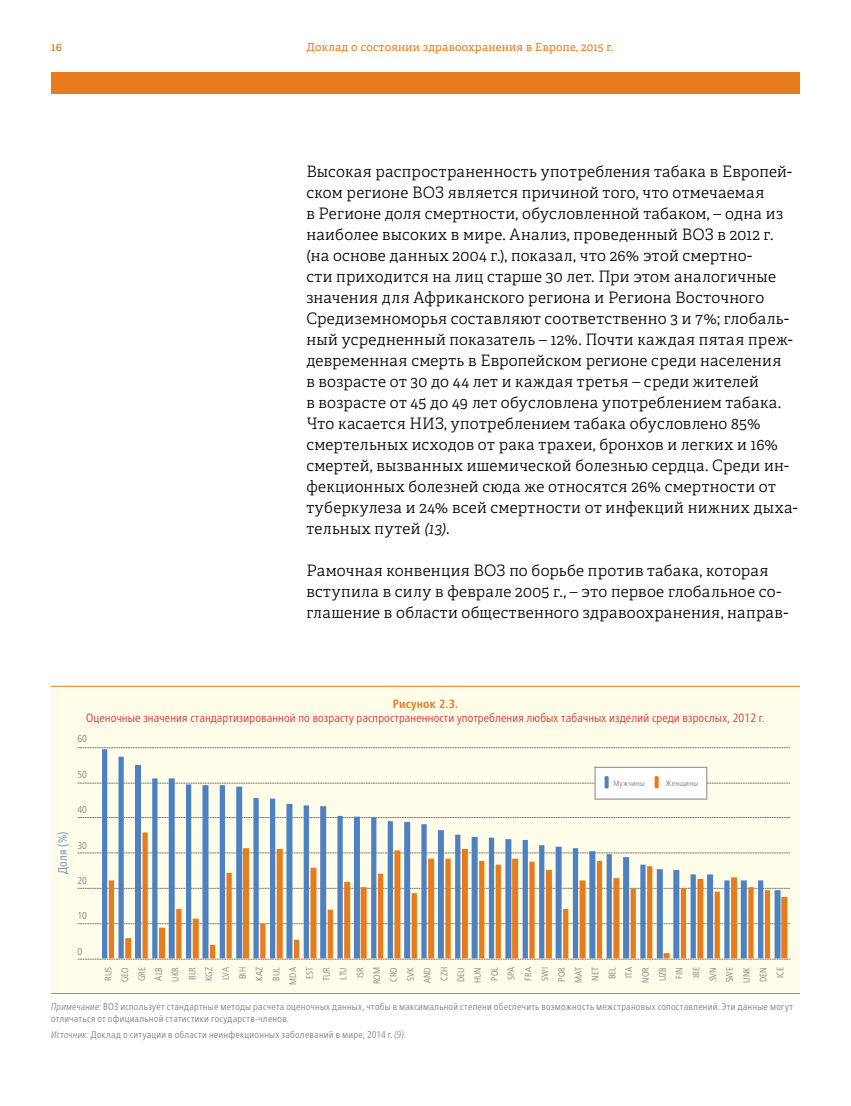
<style>
.page{position:relative;width:851px;height:1106px;background:#fff}
.page>*{position:absolute;margin:0;border:0;box-sizing:border-box;transform-origin:0 0}
.t1{font:300 15.75px/21px "Adelle CYR";letter-spacing:.02em;color:#000}
.t2{font:300 condensed 12px "Frutiger Neue LTW1 G";letter-spacing:.01em;color:#d2232a}
.t3{font:700 condensed 12px "Frutiger LTCYR";letter-spacing:.01em;color:#e87b1e}
.t4{font:300 condensed 12px "Frutiger Neue LTW1 G";color:#4d81c2}
.t5{font:11.25px "Adelle CYR";letter-spacing:.025em;color:#e87b1e}
.t6{font:600 11.25px "Adelle CYR";color:#e87b1e}
.t7{font:300 condensed 10.05px "Frutiger Neue LTW1 G";color:#757779}
.t8{font:300 condensed 9.75px/12px "Frutiger Neue LTW1 G";letter-spacing:.025em;color:#757779}
.t9{font:300 condensed 9.3px/16.8px "Frutiger Neue LTW1 G";color:#757779;text-align:right}
.t10{font:300 condensed 7.8px "Frutiger Neue LTW1 G";letter-spacing:.03em;color:#757779}
.s1{font-style:italic}
</style>
<div class="page">
<div style="left:51px;top:72px;width:748px;height:21px;background:#e87b1e"></div>
<div style="left:51px;top:686px;width:748px;height:307px;background:#fffde9"></div>
<hr style="left:51px;top:993px;width:748px;height:1px;background:#e87b1e">
<hr style="left:51px;top:686px;width:748px;height:1px;background:#e87b1e">
<svg style="left:78px;top:747px;width:711px;height:212px"></svg>
<p class="t6" style="left:51px;top:39px;width:12px">16</p>
<p class="t5" style="left:306px;top:39px;width:309px">Доклад о состоянии здравоохранения в Европе, 2015 г.</p>
<p class="t1" style="left:306px;top:160px;width:493px">Высокая распространенность употребления табака в Европей&shy;ском регионе ВОЗ является причиной того, что отмечаемая<br>в Регионе доля смертности, обусловленной табаком, – одна из наиболее высоких в мире. Анализ, проведенный ВОЗ в 2012 г. (на основе данных 2004 г.), показал, что 26% этой смертно-<br>сти приходится на лиц старше 30 лет. При этом аналогичные значения для Африканского региона и Региона Восточного Средиземноморья составляют соответственно 3 и 7%; глобаль&shy;ный усредненный показатель – 12%. Почти каждая пятая преж&shy;девременная смерть в Европейском регионе среди населения<br>в возрасте от 30 до 44 лет и каждая третья – среди жителей<br>в возрасте от 45 до 49 лет обусловлена употреблением табака.<br>Что касается НИЗ, употреблением табака обусловлено 85% смертельных исходов от рака трахеи, бронхов и легких и 16% смертей, вызванных ишемической болезнью сердца. Среди ин&shy;фекционных болезней сюда же относятся 26% смертности от туберкулеза и 24% всей смертности от инфекций нижних дыха&shy;тельных путей <span class="s1">(13)</span>.</p>
<p class="t1" style="left:306px;top:559px;width:483px">Рамочная конвенция ВОЗ по борьбе против табака, которая вступила в силу в феврале 2005 г., – это первое глобальное со&shy;глашение в области общественного здравоохранения, направ-</p>
<p class="t4" style="left:56px;top:873px;width:44px;rotate:-90deg">Доля (%)</p>
<p class="t3" style="left:393px;top:697px;width:67px">Рисунок 2.3.</p>
<p class="t2" style="left:86px;top:711px;width:680px">Оценочные значения стандартизированной по возрасту распространенности употребления любых табачных изделий среди взрослых, 2012 г.</p>
<p class="t7" style="left:77px;top:733px;width:11px">60</p>
<p class="t7" style="left:77px;top:768px;width:11px">50</p>
<p class="t7" style="left:77px;top:803px;width:11px">40</p>
<p class="t7" style="left:77px;top:839px;width:11px">30</p>
<p class="t7" style="left:77px;top:874px;width:11px">20</p>
<p class="t7" style="left:77px;top:910px;width:11px">10</p>
<p class="t7" style="left:77px;top:945px;width:6px">0</p>
<p class="t10" style="left:613px;top:778px;width:33px">Мужчины</p>
<p class="t10" style="left:665px;top:778px;width:34px">Женщины</p>
<p class="t9" style="left:100px;top:984px;width:19px;rotate:-90deg">RUS<br>GEO<br>GRE<br>ALB<br>UKR<br>BLR<br>KGZ<br>LVA<br>BIH<br>KAZ<br>BUL<br>MDA<br>EST<br>TUR<br>LTU<br>ISR<br>ROM<br>CRO<br>SVK<br>AND<br>CZH<br>DEU<br>HUN<br>POL<br>SPA<br>FRA<br>SWI<br>POR<br>MAT<br>NET<br>BEL<br>ITA<br>NOR<br>UZB<br>FIN<br>IRE<br>SVN<br>SWE<br>UNK<br>DEN<br>ICE</p>
<p class="t8" style="left:51px;top:1000px;width:743px"><span class="s1">Примечание:</span> ВОЗ использует стандартные методы расчета оценочных данных, чтобы в максимальной степени обеспечить возможность межстрановых сопоставлений. Эти данные могут отличаться от официальной статистики государств-членов.</p>
<p class="t8" style="left:51px;top:1028px;width:356px"><span class="s1">Источник:</span> Доклад о ситуации в области неинфекционных заболеваний в мире, 2014 г. <span class="s1">(9).</span></p>
</div>
